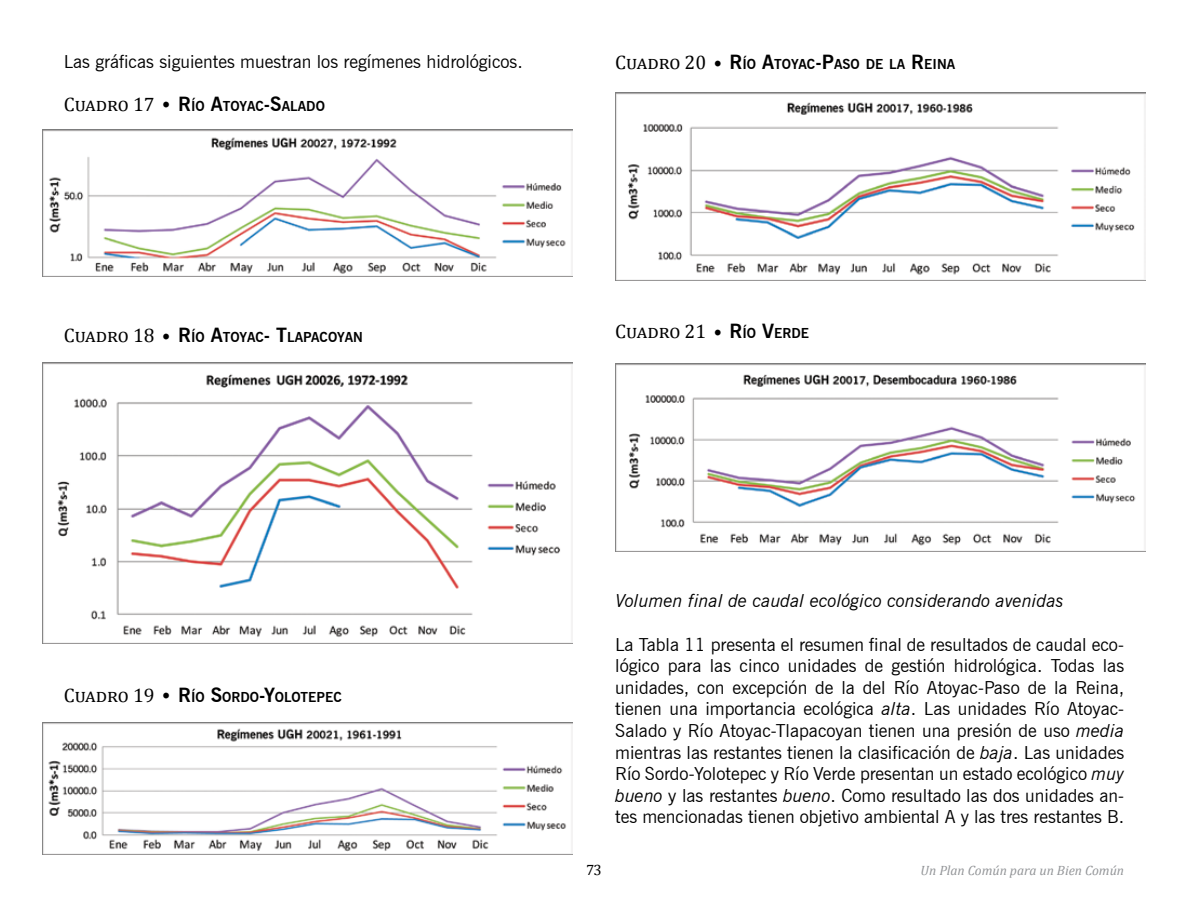
<style>
.page{position:relative;width:1188px;height:918px;background:#fff}
.page>*{position:absolute;margin:0;border:0;box-sizing:border-box;transform-origin:0 0}
.t1{font:19.5px "Cambria";letter-spacing:.03em;color:#000}
.t2{font:18px/21.6px "News Gothic BT";color:#000;text-align:justify}
.t3{font:italic 18px "News Gothic BT";color:#000}
.t4{font:15px "Cambria";color:#000}
.t5{font:700 13.65px "News Gothic BT";color:#000}
.t6{font:italic 13.5px "Cambria";color:#939598}
.s1{font-family:"Cambria";font-weight:400;font-size:19.5px}
.s2{font-weight:400;font-size:19.5px}
.s3{font-size:19.5px}
.s4{font-family:"News Gothic BT"}
.s5{font-family:"News Gothic BT";font-weight:700}
.s6{font-family:"News Gothic BT";font-weight:700;font-size:13.65px}
.s7{font-style:italic}
</style>
<div class="page">
<img style="left:42px;top:129px;width:531px;height:147px">
<img style="left:42px;top:363px;width:531px;height:281px">
<img style="left:42px;top:722px;width:531px;height:132px">
<img style="left:615px;top:92px;width:531px;height:189px">
<img style="left:615px;top:363px;width:531px;height:189px">
<p class="t2" style="left:64px;top:50px;width:461px">Las gráficas siguientes muestran los regímenes hidrológicos.</p>
<p class="t5" style="left:64px;top:98px;width:263px"><span class="s1">Cuadro 17</span> <span class="s2">•</span> <span class="s3">R</span>ÍO <span class="s3">A</span>TOYAC<span class="s3">-S</span>ALADO</p>
<p class="t5" style="left:64px;top:329px;width:301px"><span class="s1">Cuadro 18</span> <span class="s2">•</span> <span class="s3">R</span>ÍO <span class="s3">A</span>TOYAC<span class="s3">- T</span>LAPACOYAN</p>
<p class="t5" style="left:615px;top:56px;width:341px"><span class="s1">Cuadro 20</span> <span class="s2">•</span> <span class="s3">R</span>ÍO <span class="s3">A</span>TOYAC<span class="s3">-P</span>ASO DE LA <span class="s3">R</span>EINA</p>
<p class="t1" style="left:615px;top:320px;width:195px">Cuadro 21 <span class="s4">•</span> <span class="s5">R</span><span class="s6">ÍO</span> <span class="s5">V</span><span class="s6">ERDE</span></p>
<p class="t5" style="left:64px;top:688px;width:280px"><span class="s1">Cuadro 19</span> <span class="s2">•</span> <span class="s3">R</span>ÍO <span class="s3">S</span>ORDO<span class="s3">-Y</span>OLOTEPEC</p>
<p class="t3" style="left:615px;top:590px;width:450px">Volumen final de caudal ecológico considerando avenidas</p>
<p class="t2" style="left:615px;top:633px;width:510px">La Tabla 11 presenta el resumen final de resultados de caudal eco&shy;lógico para las cinco unidades de gestión hidrológica. Todas las unidades, con excepción de la del Río Atoyac-Paso de la Reina, tienen una importancia ecológica <span class="s7">alta</span>. Las unidades Río Atoyac-Salado y Río Atoyac-Tlapacoyan tienen una presión de uso <span class="s7">media </span>mientras las restantes tienen la clasificación de <span class="s7">baja</span>. Las unidades Río Sordo-Yolotepec y Río Verde presentan un estado ecológico <span class="s7">muy bueno</span> y las restantes <span class="s7">bueno</span>. Como resultado las dos unidades an&shy;tes mencionadas tienen objetivo ambiental A y las tres restantes B.</p>
<p class="t4" style="left:586px;top:861px;width:17px">73</p>
<p class="t6" style="left:921px;top:861px;width:205px">Un Plan Común para un Bien Común</p>
</div>
